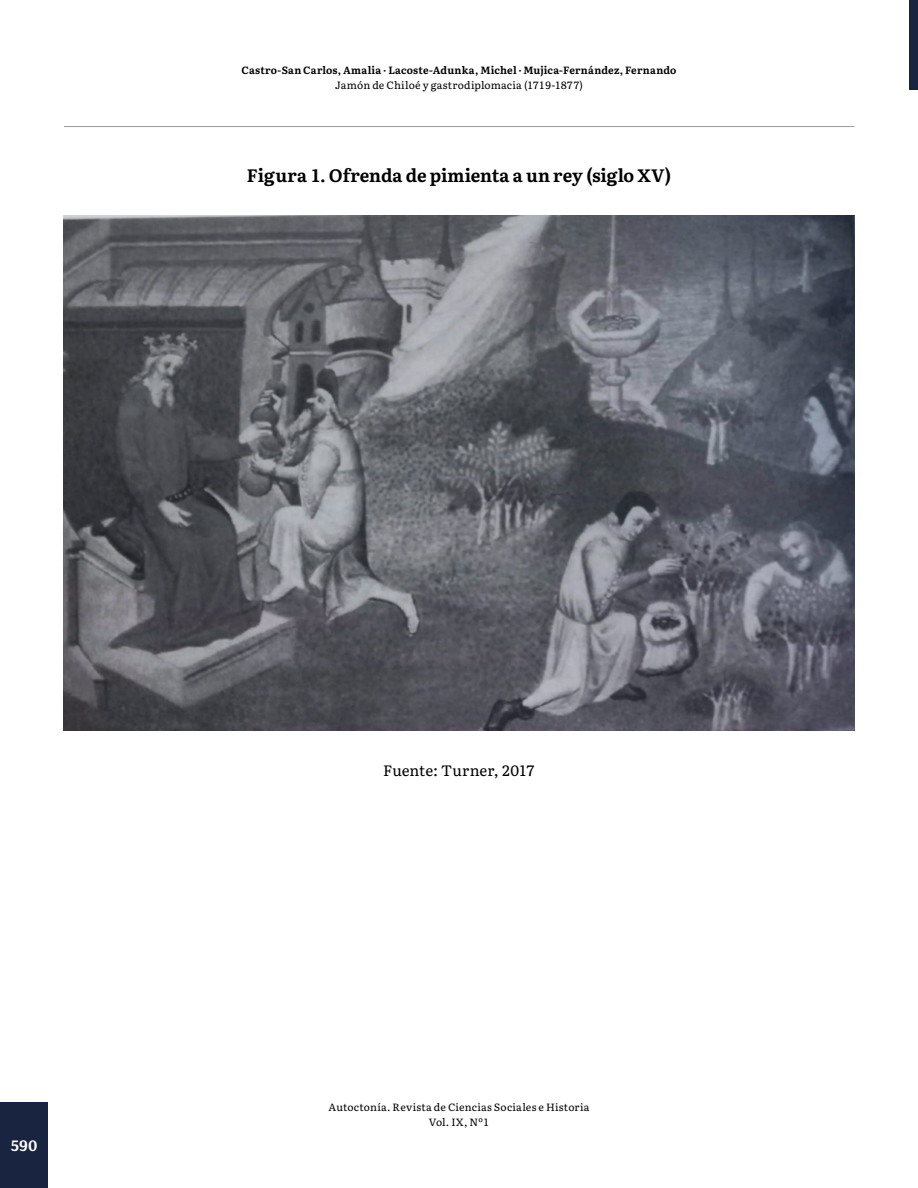
<style>
.page{position:relative;width:918px;height:1188px;background:#fff}
.page>*{position:absolute;margin:0;border:0;box-sizing:border-box;transform-origin:0 0}
.Texto_Principal_-_Jus__Centro{font:700 18px "Literata";color:#000}
.Fuente{font:15px "Literata";color:#000}
.t1{font:700 15px "Literata";color:#fff}
.t2{font:10.5px/15px "Literata";letter-spacing:.02em;color:#000;text-align:center}
.t3{font:700 10.5px "Literata";letter-spacing:.02em;color:#000}
</style>
<div class="page">
<hr style="left:64px;top:126px;width:790px;height:1px;background:#999">
<div style="left:909px;top:0;width:9px;height:89px;background:#192441"></div>
<div style="left:0;top:1103px;width:48px;height:85px;background:#192441"></div>
<img style="left:64px;top:215px;width:790px;height:515px">
<p class="t3" style="left:242px;top:62px;width:436px">Castro-San Carlos, Amalia · Lacoste-Adunka, Michel · Mujica-Fernández, Fernando</p>
<p class="t2" style="left:335px;top:77px;width:250px">Jamón de Chiloé y gastrodiplomacia (1719-1877)</p>
<p class="Texto_Principal_-_Jus__Centro" style="left:247px;top:161px;width:426px">Figura 1. Ofrenda de pimienta a un rey (siglo XV)</p>
<h2 class="t1" style="left:11px;top:1134px;width:28px">590</h2>
<p class="Fuente" style="left:383px;top:759px;width:154px">Fuente: Turner, 2017</p>
<p class="t2" style="left:329px;top:1099px;width:262px">Autoctonía. Revista de Ciencias Sociales e Historia<br>Vol. IX, Nº1</p>
</div>
